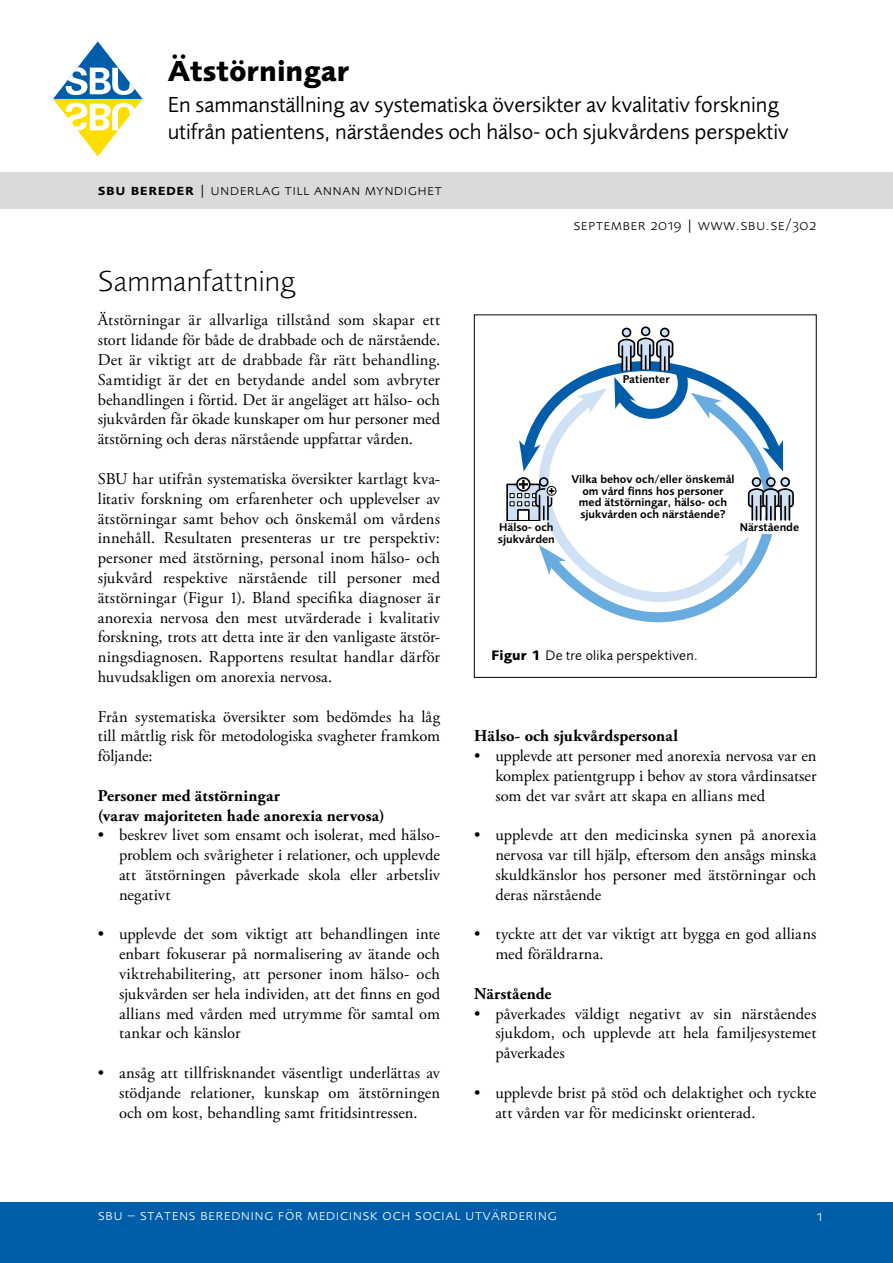
<style>
.page{position:relative;width:893px;height:1263px;background:#fff}
.page>*{position:absolute;margin:0;border:0;box-sizing:border-box;transform-origin:0 0}
.t1{font:300 30px "Foundry Sans";letter-spacing:.005em;color:#000}
.t2{font:700 30px "Foundry Sans";color:#000}
.t3{font:22.5px/27px "Foundry Sans";color:#000}
.t4{font:16.5px/19.8px "Adobe Garamond Pro";letter-spacing:.005em;color:#000;text-align:justify}
.t5{font:700 16.5px/19.8px "Adobe Garamond Pro";letter-spacing:.005em;color:#000}
.t6{font:300 15.45px "Foundry Sans Expert";letter-spacing:.03em;color:#000}
.t7{font:300 15.45px "Foundry Sans Expert";letter-spacing:.03em;color:#fff}
.t8{font:14.25px "Foundry Sans";letter-spacing:.02em;color:#000}
.t9{font:600 11.7px/11.7px "Foundry Sans";color:#000;text-align:center}
.s1{font-weight:600}
.s2{font-weight:700}
</style>
<div class="page">
<div style="left:0;top:1202px;width:893px;height:61px;background:#005da9"></div>
<svg style="left:53px;top:41px;width:90px;height:115px"></svg>
<div style="left:0;top:173px;width:893px;height:36px;background:#dadada"></div>
<svg style="left:753px;top:472px;width:37px;height:102px"></svg>
<svg style="left:506px;top:472px;width:247px;height:151px"></svg>
<svg style="left:723px;top:537px;width:26px;height:31px"></svg>
<div style="left:623px;top:328px;width:7px;height:8px;background:#d1e1f5;border-radius:50%"></div>
<div style="left:622px;top:328px;width:9px;height:9px;border:2px solid #000;border-radius:50%"></div>
<div style="left:661px;top:328px;width:8px;height:8px;background:#d1e1f5;border-radius:50%"></div>
<div style="left:660px;top:328px;width:9px;height:9px;border:2px solid #000;border-radius:50%"></div>
<div style="left:642px;top:327px;width:8px;height:8px;background:#d1e1f5;border-radius:50%"></div>
<div style="left:641px;top:326px;width:9px;height:10px;border:2px solid #000;border-radius:50%"></div>
<svg style="left:519px;top:336px;width:265px;height:136px"></svg>
<div style="left:507px;top:484px;width:33px;height:37px;border:2px solid #000"></div>
<div style="left:516px;top:477px;width:15px;height:15px;border:2px solid #000;border-radius:50%"></div>
<div style="left:517px;top:509px;width:13px;height:12px;border:2px solid #000"></div>
<div style="left:539px;top:477px;width:9px;height:10px;border:2px solid #000;border-radius:50%"></div>
<div style="left:547px;top:486px;width:9px;height:9px;border:1px solid #000;border-radius:50%"></div>
<svg style="left:510px;top:480px;width:44px;height:40px;background:#9ea6b0"></svg>
<div style="left:740px;top:520px;width:59px;height:13px;background:#fff"></div>
<div style="left:753px;top:478px;width:7px;height:8px;background:#d1e1f5;border-radius:50%"></div>
<div style="left:752px;top:477px;width:9px;height:10px;border:2px solid #000;border-radius:50%"></div>
<div style="left:781px;top:478px;width:8px;height:8px;background:#d1e1f5;border-radius:50%"></div>
<div style="left:780px;top:477px;width:10px;height:10px;border:2px solid #000;border-radius:50%"></div>
<div style="left:767px;top:478px;width:8px;height:8px;background:#d1e1f5;border-radius:50%"></div>
<div style="left:766px;top:477px;width:10px;height:10px;border:2px solid #000;border-radius:50%"></div>
<svg style="left:748px;top:487px;width:46px;height:33px;background:#919aa4"></svg>
<h1 class="t2" style="left:168px;top:53px;width:183px">Ätstörningar</h1>
<h1 class="t3" style="left:168px;top:91px;width:622px">En sammanställning av systematiska översikter av kvalitativ forskning utifrån patientens, närståendes och hälso- och sjukvårdens perspektiv</h1>
<p class="t6" style="left:98px;top:180px;width:345px"><span class="s1">sbu bereder</span> | underlag till annan myndighet</p>
<p class="t1" style="left:98px;top:263px;width:199px">Sammanfattning</p>
<p class="t4" style="left:98px;top:311px;width:344px">Ätstörningar är allvarliga tillstånd som skapar ett stort lidande för både de drabbade och de närstående.<br>Det är viktigt att de drabbade får rätt behandling.<br>Samtidigt är det en betydande andel som avbryter behandlingen i förtid. Det är angeläget att hälso- och sjukvården får ökade kunskaper om hur personer med ätstörning och deras närstående uppfattar vården.</p>
<p class="t4" style="left:98px;top:469px;width:344px">SBU har utifrån systematiska översikter kartlagt kva&shy;litativ forskning om erfarenheter och upplevelser av ätstörningar samt behov och önskemål om vårdens innehåll. Resultaten presenteras ur tre perspektiv: personer med ätstörning, personal inom hälso- och sjukvård respektive närstående till personer med ätstörningar (Figur 1). Bland specifika diagnoser är anorexia nervosa den mest utvärderade i kvalitativ forskning, trots att detta inte är den vanligaste ätstör&shy;ningsdiagnosen. Rapportens resultat handlar därför huvudsakligen om anorexia nervosa.</p>
<p class="t4" style="left:98px;top:707px;width:344px">Från systematiska översikter som bedömdes ha låg till måttlig risk för metodologiska svagheter framkom följande:</p>
<p class="t5" style="left:98px;top:786px;width:288px">Personer med ätstörningar<br>(varav majoriteten hade anorexia nervosa)</p>
<p class="t4" style="left:119px;top:826px;width:323px;text-indent:-21px">• beskrev livet som ensamt och isolerat, med hälso&shy;problem och svårigheter i relationer, och upplevde att ätstörningen påverkade skola eller arbetsliv negativt</p>
<p class="t4" style="left:119px;top:925px;width:323px;text-indent:-21px">• upplevde det som viktigt att behandlingen inte enbart fokuserar på normalisering av ätande och viktrehabilitering, att personer inom hälso- och sjukvården ser hela individen, att det finns en god allians med vården med utrymme för samtal om tankar och känslor</p>
<p class="t4" style="left:119px;top:1063px;width:323px;text-indent:-21px">• ansåg att tillfrisknandet väsentligt underlättas av stödjande relationer, kunskap om ätstörningen och om kost, behandling samt fritidsintressen.</p>
<p class="t6" style="left:573px;top:216px;width:245px">september 2019 | www.sbu.se/302</p>
<p class="t9" style="left:623px;top:373px;width:49px">Patienter</p>
<p class="t9" style="left:571px;top:473px;width:165px">Vilka behov och/eller önskemål om vård finns hos personer med ätstörningar, hälso- och sjukvården och närstående?</p>
<p class="t9" style="left:499px;top:521px;width:56px">Hälso- och</p>
<p class="t9" style="left:740px;top:521px;width:61px">Närstående</p>
<p class="t9" style="left:498px;top:533px;width:58px">sjukvården</p>
<p class="t8" style="left:491px;top:647px;width:208px"><span class="s2">Figur 1</span> De tre olika perspektiven.</p>
<p class="t5" style="left:474px;top:726px;width:205px">Hälso- och sjukvårdspersonal</p>
<p class="t4" style="left:495px;top:746px;width:323px;text-indent:-21px">• upplevde att personer med anorexia nervosa var en komplex patientgrupp i behov av stora vårdinsatser som det var svårt att skapa en allians med</p>
<p class="t4" style="left:495px;top:826px;width:323px;text-indent:-21px">• upplevde att den medicinska synen på anorexia nervosa var till hjälp, eftersom den ansågs minska skuldkänslor hos personer med ätstörningar och deras närstående</p>
<p class="t4" style="left:495px;top:925px;width:323px;text-indent:-21px">• tyckte att det var viktigt att bygga en god allians med föräldrarna.</p>
<p class="t5" style="left:474px;top:984px;width:79px">Närstående</p>
<p class="t4" style="left:495px;top:1004px;width:323px;text-indent:-21px">• påverkades väldigt negativt av sin närståendes sjukdom, och upplevde att hela familjesystemet påverkades</p>
<p class="t4" style="left:495px;top:1083px;width:322px;text-indent:-21px">• upplevde brist på stöd och delaktighet och tyckte att vården var för medicinskt orienterad.</p>
<p class="t7" style="left:98px;top:1206px;width:460px">sbu – statens beredning för medicinsk och social utvärdering</p>
<p class="t7" style="left:816px;top:1206px;width:7px">1</p>
</div>
